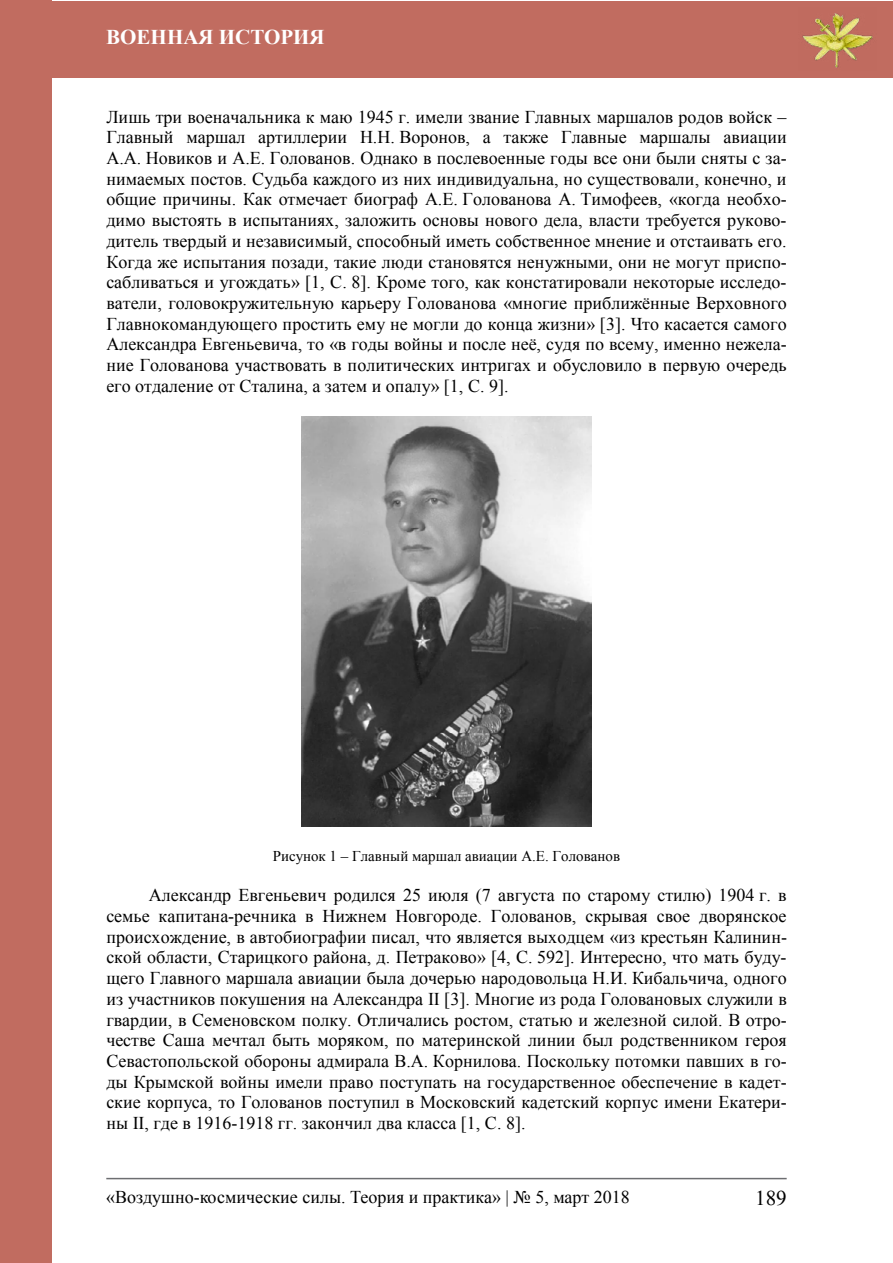
<style>
.page{position:relative;width:893px;height:1263px;background:#fff}
.page>*{position:absolute;margin:0;border:0;box-sizing:border-box;transform-origin:0 0}
.t1{font:700 21px "Times New Roman";color:#fff}
.t2{font:21px "Times New Roman";color:#000}
.t3{font:18px/20.7px "Times New Roman";color:#000;text-align:justify}
.t4{font:15px "Times New Roman";color:#000}
</style>
<div class="page">
<hr style="left:106px;top:1178px;width:681px;height:1px;background:#6d6e71">
<div style="left:0;top:1px;width:892px;height:76px;background:#c16c60"></div>
<img style="left:802px;top:13px;width:71px;height:55px">
<div style="left:0;top:1px;width:51px;height:1262px;background:#c16c60"></div>
<img style="left:302px;top:417px;width:290px;height:410px">
<p class="t1" style="left:106px;top:23px;width:220px">Военная история</p>
<p class="t3" style="left:106px;top:106px;width:682px">Лишь три военачальника к маю 1945 г. имели звание Главных маршалов родов войск – Главный маршал артиллерии Н.Н. Воронов, а также Главные маршалы авиации А.А. Новиков и А.Е. Голованов. Однако в послевоенные годы все они были сняты с за&shy;нимаемых постов. Судьба каждого из них индивидуальна, но существовали, конечно, и общие причины. Как отмечает биограф А.Е. Голованова А. Тимофеев, «когда необхо&shy;димо выстоять в испытаниях, заложить основы нового дела, власти требуется руково&shy;дитель твердый и независимый, способный иметь собственное мнение и отстаивать его.<br>Когда же испытания позади, такие люди становятся ненужными, они не могут приспо&shy;сабливаться и угождать» [1, С. 8]. Кроме того, как констатировали некоторые исследо&shy;ватели, головокружительную карьеру Голованова «многие приближённые Верховного Главнокомандующего простить ему не могли до конца жизни» [3]. Что касается самого Александра Евгеньевича, то «в годы войны и после неё, судя по всему, именно нежела&shy;ние Голованова участвовать в политических интригах и обусловило в первую очередь его отдаление от Сталина, а затем и опалу» [1, С. 9].</p>
<p class="t4" style="left:273px;top:845px;width:349px">Рисунок 1 – Главный маршал авиации А.Е. Голованов</p>
<p class="t3" style="left:106px;top:885px;width:682px;text-indent:42px">Александр Евгеньевич родился 25 июля (7 августа по старому стилю) 1904 г. в семье капитана-речника в Нижнем Новгороде. Голованов, скрывая свое дворянское происхождение, в автобиографии писал, что является выходцем «из крестьян Калинин&shy;ской области, Старицкого района, д. Петраково» [4, С. 592]. Интересно, что мать буду&shy;щего Главного маршала авиации была дочерью народовольца Н.И. Кибальчича, одного из участников покушения на Александра II [3]. Многие из рода Головановых служили в гвардии, в Семеновском полку. Отличались ростом, статью и железной силой. В отро&shy;честве Саша мечтал быть моряком, по материнской линии был родственником героя Севастопольской обороны адмирала В.А. Корнилова. Поскольку потомки павших в го&shy;ды Крымской войны имели право поступать на государственное обеспечение в кадет&shy;ские корпуса, то Голованов поступил в Московский кадетский корпус имени Екатери&shy;ны II, где в 1916-1918 гг. закончил два класса [1, С. 8].</p>
<p class="t3" style="left:106px;top:1187px;width:525px">«Воздушно-космические силы. Теория и практика» | № 5, март 2018</p>
<p class="t2" style="left:755px;top:1183px;width:33px">189</p>
</div>
